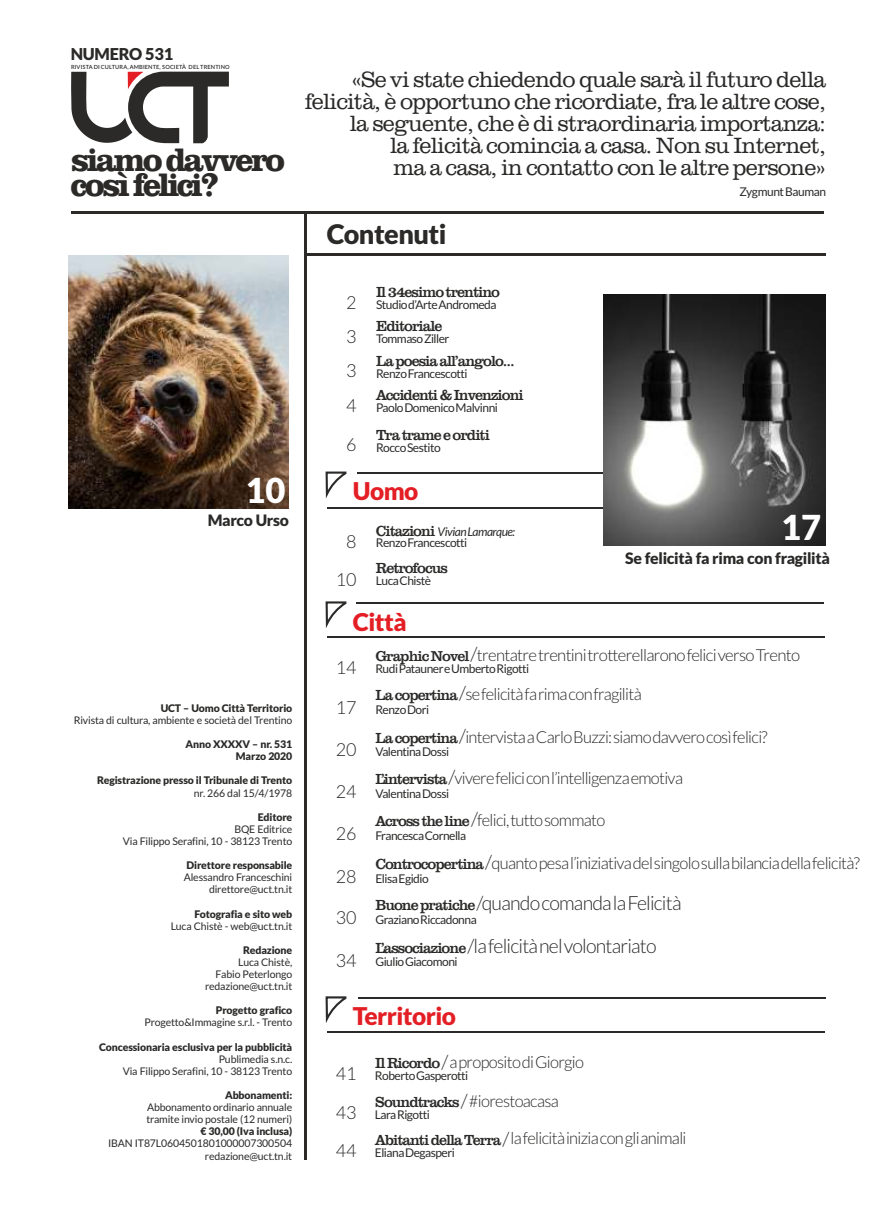
<style>
.page{position:relative;width:872px;height:1212px;background:#fff}
.page>*{position:absolute;margin:0;border:0;box-sizing:border-box;transform-origin:0 0}
.t1{font:900 34.5px "Lato";color:#fefefe}
.t2{font:700 33.45px/24.5px "Clarendon BT";letter-spacing:-.08em;color:#2b2a29}
.t3{font:900 27px "Lato";letter-spacing:-.02em;color:#2b2a29}
.t4{font:900 24.45px "Lato";letter-spacing:-.02em;color:#e31e24}
.t5{font:300 22.65px/21.9px "Clarendon BT";letter-spacing:-.035em;color:#2b2a29;text-align:right}
.t6{font:300 19.5px "Lato";letter-spacing:-.04em;color:#2b2a29}
.t7{font:300 18px/34.3px "Lato";color:#2b2a29;text-align:justify}
.t8{font:300 16.5px "Lato";letter-spacing:-.04em;color:#2b2a29}
.t9{font:900 16.35px "Lato";letter-spacing:-.015em;color:#2b2a29}
.t10{font:900 15.75px "Lato";letter-spacing:-.02em;color:#2b2a29}
.t11{font:15px "Clarendon BT";letter-spacing:-.065em;color:#2b2a29}
.t12{font:12px "Lato";letter-spacing:-.04em;color:#2b2a29}
.t13{font:italic 12px "Lato";letter-spacing:-.04em;color:#2b2a29}
.t14{font:10.5px/12.1px "Lato";letter-spacing:-.015em;color:#2b2a29;text-align:right}
.t15{font:900 10.5px/12.1px "Lato";letter-spacing:-.015em;color:#2b2a29;text-align:right}
.t16{font:600 5.7px "Lato";letter-spacing:.025em;color:#2b2a29}
.s1{font-family:"Clarendon BT";font-weight:400;font-size:14.7px}
.s2{font-size:19.5px}
.s3{font-family:"Clarendon BT";font-weight:400;font-size:15px}
</style>
<div class="page">
<img style="left:68px;top:256px;width:221px;height:252px">
<hr style="left:357px;top:473px;width:467px;height:1px;background:#2b2a29">
<hr style="left:327px;top:507px;width:498px;height:1px;background:#2b2a29">
<svg style="left:325px;top:471px;width:22px;height:27px"></svg>
<svg style="left:71px;top:72px;width:158px;height:71px"></svg>
<hr style="left:71px;top:211px;width:753px;height:2px;background:#2b2a29">
<hr style="left:307px;top:254px;width:518px;height:2px;background:#2b2a29">
<hr style="left:304px;top:211px;width:2px;height:948px;background:#2b2a29">
<hr style="left:357px;top:602px;width:467px;height:2px;background:#2b2a29">
<hr style="left:327px;top:636px;width:497px;height:1px;background:#2b2a29">
<svg style="left:325px;top:601px;width:22px;height:27px"></svg>
<hr style="left:358px;top:997px;width:467px;height:2px;background:#2b2a29">
<hr style="left:327px;top:1032px;width:497px;height:1px;background:#2b2a29">
<svg style="left:325px;top:996px;width:22px;height:27px"></svg>
<img style="left:604px;top:294px;width:221px;height:252px">
<p class="t9" style="left:71px;top:47px;width:104px">NUMERO 531</p>
<p class="t16" style="left:71px;top:65px;width:160px">RIVISTA DI CULTURA, AMBIENTE, SOCIETÀ DELTRENTINO</p>
<h2 class="t2" style="left:71px;top:150px;width:216px">siamo davvero così felici?</h2>
<p class="t5" style="left:305px;top:71px;width:523px">«Se vi state chiedendo quale sarà il futuro della felicità, è opportuno che ricordiate, fra le altre cose, la seguente, che è di straordinaria importanza:<br>la felicità comincia a casa. Non su Internet,<br>ma a casa, in contatto con le altre persone»</p>
<h3 class="t3" style="left:327px;top:222px;width:121px">Contenuti</h3>
<p class="t12" style="left:739px;top:186px;width:88px">Zygmunt Bauman</p>
<p class="t7" style="left:346px;top:286px;width:12px">2<br>3<br>3<br>4</p>
<p class="t7" style="left:346px;top:429px;width:12px">6</p>
<p class="t11" style="left:376px;top:285px;width:125px">Il 34esimo trentino</p>
<p class="t12" style="left:376px;top:299px;width:122px">Studio d’Arte Andromeda</p>
<p class="t11" style="left:376px;top:319px;width:68px">Editoriale</p>
<p class="t11" style="left:376px;top:354px;width:140px">La poesia all’angolo...</p>
<p class="t11" style="left:376px;top:388px;width:149px">Accidenti &amp; Invenzioni</p>
<p class="t11" style="left:376px;top:428px;width:115px">Tra trame e orditi</p>
<p class="t12" style="left:376px;top:333px;width:75px">Tommaso Ziller</p>
<p class="t12" style="left:376px;top:368px;width:93px">Renzo Francescotti</p>
<p class="t12" style="left:376px;top:402px;width:123px">Paolo Domenico Malvinni</p>
<p class="t12" style="left:376px;top:442px;width:66px">Rocco Sestito</p>
<h1 class="t1" style="left:245px;top:475px;width:42px">10</h1>
<h3 class="t4" style="left:353px;top:481px;width:67px">Uomo</h3>
<p class="t10" style="left:208px;top:513px;width:82px">Marco Urso</p>
<p class="t7" style="left:346px;top:525px;width:12px">8</p>
<p class="t11" style="left:376px;top:524px;width:61px">Citazioni</p>
<p class="t12" style="left:376px;top:537px;width:93px">Renzo Francescotti</p>
<p class="t13" style="left:437px;top:526px;width:79px">Vivian Lamarque:</p>
<h1 class="t1" style="left:781px;top:512px;width:42px">17</h1>
<p class="t7" style="left:336px;top:563px;width:22px">10</p>
<p class="t11" style="left:376px;top:562px;width:74px">Retrofocus</p>
<p class="t12" style="left:376px;top:575px;width:57px">Luca Chistè</p>
<p class="t10" style="left:625px;top:551px;width:206px">Se felicità fa rima con fragilità</p>
<h3 class="t4" style="left:353px;top:611px;width:55px">Città</h3>
<p class="t7" style="left:336px;top:651px;width:22px">14</p>
<p class="t8" style="left:375px;top:648px;width:426px"><span class="s1">Graphic Novel</span><span class="s2">/</span>trentatre trentini trotterellarono felici verso Trento</p>
<p class="t12" style="left:375px;top:663px;width:155px">Rudi Patauner e Umberto Rigotti</p>
<p class="t15" style="left:161px;top:703px;width:133px">UCT – Uomo Città Territorio</p>
<p class="t14" style="left:74px;top:715px;width:220px">Rivista di cultura, ambiente e società del Trentino</p>
<p class="t15" style="left:185px;top:739px;width:108px">Anno XXXXV – nr. 531<br>Marzo 2020</p>
<p class="t15" style="left:97px;top:775px;width:197px">Registrazione presso il Tribunale di Trento</p>
<p class="t14" style="left:194px;top:787px;width:100px">nr. 266 dal 15/4/1978</p>
<p class="t15" style="left:258px;top:811px;width:36px">Editore</p>
<p class="t14" style="left:123px;top:823px;width:171px">BQE Editrice<br>Via Filippo Serafini, 10 - 38123 Trento</p>
<p class="t15" style="left:186px;top:860px;width:107px">Direttore responsabile</p>
<p class="t14" style="left:184px;top:872px;width:110px">Alessandro Franceschini direttore@uct.tn.it</p>
<p class="t15" style="left:194px;top:908px;width:99px">Fotografia e sito web</p>
<p class="t14" style="left:171px;top:920px;width:123px">Luca Chistè - web@uct.tn.it</p>
<p class="t15" style="left:243px;top:944px;width:51px">Redazione</p>
<p class="t14" style="left:205px;top:957px;width:89px">Luca Chistè,<br>Fabio Peterlongo redazione@uct.tn.it</p>
<p class="t15" style="left:216px;top:1005px;width:78px">Progetto grafico</p>
<p class="t14" style="left:144px;top:1017px;width:149px">Progetto&amp;Immagine s.r.l. - Trento</p>
<p class="t15" style="left:99px;top:1041px;width:195px">Concessionaria esclusiva per la pubblicità</p>
<p class="t14" style="left:123px;top:1053px;width:171px">Publimedia s.n.c.<br>Via Filippo Serafini, 10 - 38123 Trento</p>
<p class="t15" style="left:225px;top:1090px;width:69px">Abbonamenti:</p>
<p class="t14" style="left:146px;top:1102px;width:147px;text-align:left">Abbonamento ordinario annuale tramite invio postale (12 numeri)</p>
<p class="t15" style="left:200px;top:1126px;width:93px">€ 30,00 (Iva inclusa)</p>
<p class="t14" style="left:108px;top:1138px;width:185px">IBAN IT87L0604501801000007300504 redazione@uct.tn.it</p>
<p class="t7" style="left:336px;top:691px;width:22px">17</p>
<p class="t7" style="left:336px;top:734px;width:22px">20</p>
<p class="t7" style="left:336px;top:775px;width:22px">24</p>
<p class="t7" style="left:336px;top:817px;width:22px">26</p>
<p class="t7" style="left:336px;top:860px;width:22px">28</p>
<p class="t7" style="left:336px;top:901px;width:22px">30</p>
<p class="t7" style="left:336px;top:944px;width:22px">34</p>
<p class="t8" style="left:375px;top:687px;width:268px"><span class="s3">La copertina</span><span class="s2">/</span>se felicità fa rima con fragilità</p>
<p class="t12" style="left:375px;top:704px;width:55px">Renzo Dori</p>
<p class="t8" style="left:375px;top:730px;width:394px"><span class="s3">La copertina</span><span class="s2">/</span>intervista a Carlo Buzzi: siamo davvero così felici?</p>
<p class="t12" style="left:375px;top:747px;width:75px">Valentina Dossi</p>
<p class="t8" style="left:375px;top:771px;width:309px"><span class="s3">L’intervista</span><span class="s2">/</span>vivere felici con l’intelligenza emotiva</p>
<p class="t12" style="left:375px;top:788px;width:75px">Valentina Dossi</p>
<p class="t8" style="left:375px;top:813px;width:231px"><span class="s3">Across the line</span><span class="s2">/</span>felici, tutto sommato</p>
<p class="t12" style="left:375px;top:830px;width:92px">Francesca Cornella</p>
<p class="t8" style="left:375px;top:856px;width:486px"><span class="s3">Controcopertina</span><span class="s2">/</span>quanto pesa l’iniziativa del singolo sulla bilancia della felicità?</p>
<p class="t12" style="left:375px;top:873px;width:55px">Elisa Egidio</p>
<p class="t6" style="left:375px;top:894px;width:307px"><span class="s3">Buone pratiche</span>/quando comanda la Felicità</p>
<p class="t12" style="left:375px;top:914px;width:103px">Graziano Riccadonna</p>
<p class="t6" style="left:375px;top:937px;width:283px"><span class="s3">L’associazione</span>/la felicità nel volontariato</p>
<p class="t12" style="left:375px;top:957px;width:84px">Giulio Giacomoni</p>
<h3 class="t4" style="left:353px;top:1006px;width:105px">Territorio</h3>
<p class="t7" style="left:336px;top:1057px;width:22px">41</p>
<p class="t7" style="left:336px;top:1096px;width:22px">43</p>
<p class="t7" style="left:336px;top:1134px;width:22px">44</p>
<p class="t8" style="left:375px;top:1055px;width:210px"><span class="s3">Il Ricordo</span><span class="s2">/</span>a proposito di Giorgio</p>
<p class="t12" style="left:375px;top:1070px;width:95px">Roberto Gasperotti</p>
<p class="t8" style="left:375px;top:1093px;width:185px"><span class="s3">Soundtracks</span><span class="s2">/</span>#iorestoacasa</p>
<p class="t12" style="left:375px;top:1109px;width:56px">Lara Rigotti</p>
<p class="t8" style="left:375px;top:1131px;width:313px"><span class="s3">Abitanti della Terra</span><span class="s2">/</span>la felicità inizia con gli animali</p>
<p class="t12" style="left:375px;top:1147px;width:81px">Eliana Degasperi</p>
</div>
